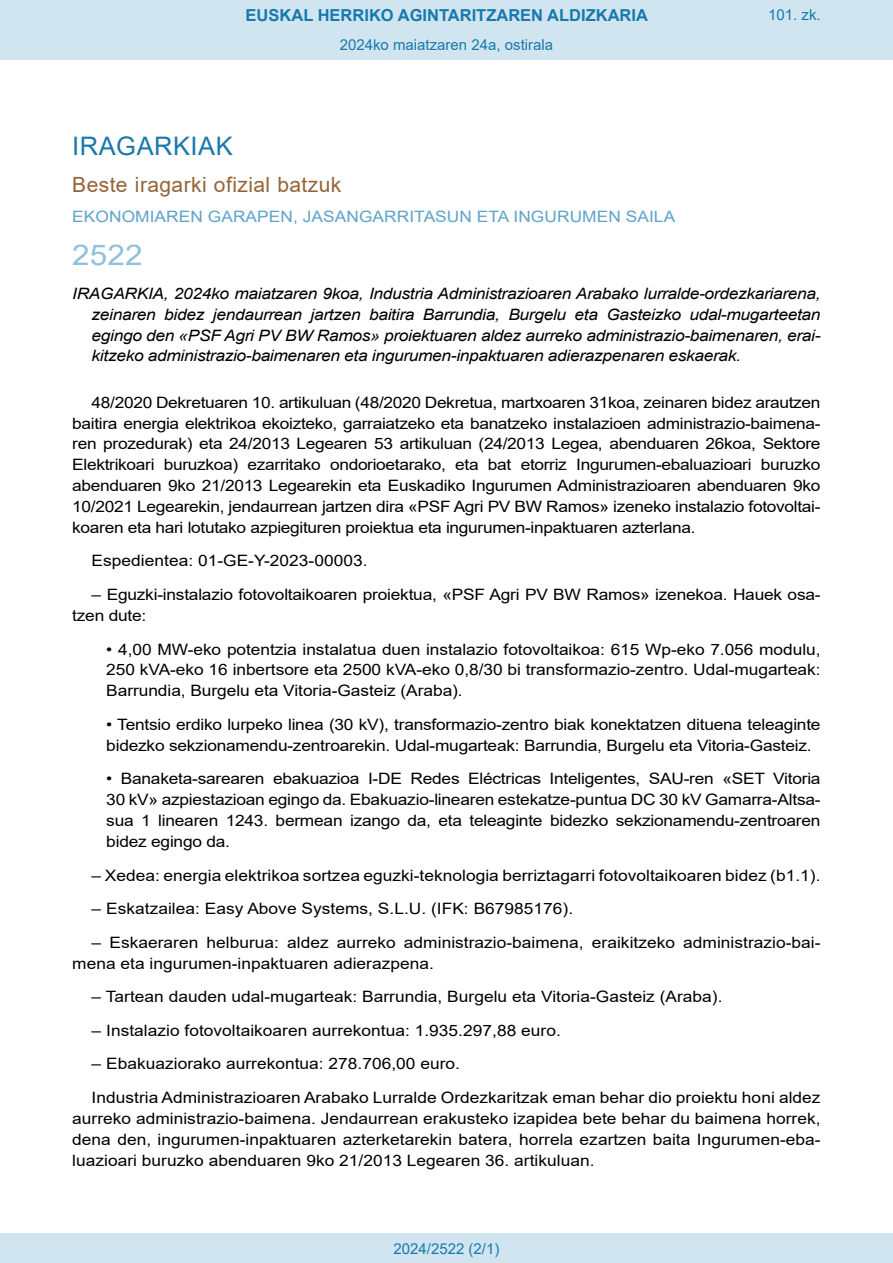
<style>
.page{position:relative;width:893px;height:1263px;background:#fff}
.page>*{position:absolute;margin:0;border:0;box-sizing:border-box;transform-origin:0 0}
.BOPVOrden{font:28.5px "Arial";color:#90c0db;scale:1.11 1}
.BOPVSeccion{font:25.5px "Arial";letter-spacing:.02em;color:#1879ad}
.BOPVSubseccion{font:21px "Arial";letter-spacing:.02em;color:#956338}
.t1{font:700 16.5px "Arial";color:#1879ad}
.BOPVDetalle{font:15.6px/20.9px "Arial";color:#000;text-align:justify;scale:1.11 1}
.BOPVDetalle1{font:15.6px/20.9px "Arial";letter-spacing:-.015em;color:#000;text-align:justify;scale:1.11 1}
.BOPVTitulo{font:italic 15.6px/20.9px "Arial";letter-spacing:-.02em;color:#000;text-align:justify;scale:1.11 1}
.BOPVOrganismo{font:15.6px "Arial";letter-spacing:.005em;color:#5ea4ca;scale:1.11 1}
.Paginacion_Centro{font:15px "Arial";color:#1879ad}
</style>
<div class="page">
<div style="left:0;top:0;width:893px;height:60px;background:#d0e5f0"></div>
<div style="left:0;top:1233px;width:893px;height:30px;background:#d0e5f0"></div>
<p class="t1" style="left:246px;top:3px;width:404px">EUSKAL HERRIKO AGINTARITZAREN ALDIZKARIA</p>
<p class="Paginacion_Centro" style="left:340px;top:35px;width:215px">2024ko maiatzaren 24a, ostirala</p>
<p class="Paginacion_Centro" style="left:768px;top:5px;width:54px">101. zk.</p>
<p class="BOPVSeccion" style="left:72px;top:128px;width:162px">IRAGARKIAK</p>
<p class="BOPVSubseccion" style="left:72px;top:171px;width:271px">Beste iragarki ofizial batzuk</p>
<p class="BOPVOrganismo" style="left:72px;top:206px;width:545px">EKONOMIAREN GARAPEN, JASANGARRITASUN ETA INGURUMEN SAILA</p>
<p class="BOPVOrden" style="left:72px;top:236px;width:65px">2522</p>
<p class="BOPVTitulo" style="left:92px;top:283px;width:658px;text-indent:-19px">IRAGARKIA, 2024ko maiatzaren 9koa, Industria Administrazioaren Arabako lurralde-ordezkariarena, zeinaren bidez jendaurrean jartzen baitira Barrundia, Burgelu eta Gasteizko udal-mugarteetan egingo den «PSF Agri PV BW Ramos» proiektuaren aldez aurreko administrazio-baimenaren, erai&shy;kitzeko administrazio-baimenaren eta ingurumen-inpaktuaren adierazpenaren eskaerak.</p>
<p class="BOPVDetalle" style="left:72px;top:392px;width:676px;text-indent:19px">48/2020 Dekretuaren 10. artikuluan (48/2020 Dekretua, martxoaren 31koa, zeinaren bidez arautzen baitira energia elektrikoa ekoizteko, garraiatzeko eta banatzeko instalazioen administrazio-baimena&shy;ren prozedurak) eta 24/2013 Legearen 53 artikuluan (24/2013 Legea, abenduaren 26koa, Sektore Elektrikoari buruzkoa) ezarritako ondorioetarako, eta bat etorriz Ingurumen-ebaluazioari buruzko abenduaren 9ko 21/2013 Legearekin eta Euskadiko Ingurumen Administrazioaren abenduaren 9ko 10/2021 Legearekin, jendaurrean jartzen dira «PSF Agri PV BW Ramos» izeneko instalazio fotovoltai&shy;koaren eta hari lotutako azpiegituren proiektua eta ingurumen-inpaktuaren azterlana.</p>
<p class="BOPVDetalle" style="left:92px;top:550px;width:250px">Espedientea: 01-GE-Y-2023-00003.</p>
<p class="BOPVDetalle" style="left:72px;top:584px;width:676px;text-indent:19px">– Eguzki-instalazio fotovoltaikoaren proiektua, «PSF Agri PV BW Ramos» izenekoa. Hauek osa&shy;tzen dute:</p>
<p class="BOPVDetalle1" style="left:106px;top:638px;width:645px">• 4,00 MW-eko potentzia instalatua duen instalazio fotovoltaikoa: 615 Wp-eko 7.056 modulu, 250 kVA-eko 16 inbertsore eta 2500 kVA-eko 0,8/30 bi transformazio-zentro. Udal-mugarteak:<br>Barrundia, Burgelu eta Vitoria-Gasteiz (Araba).</p>
<p class="BOPVDetalle1" style="left:106px;top:714px;width:645px">• Tentsio erdiko lurpeko linea (30 kV), transformazio-zentro biak konektatzen dituena teleaginte bidezko sekzionamendu-zentroarekin. Udal-mugarteak: Barrundia, Burgelu eta Vitoria-Gasteiz.</p>
<p class="BOPVDetalle1" style="left:106px;top:768px;width:645px">• Banaketa-sarearen ebakuazioa I-DE Redes Eléctricas Inteligentes, SAU-ren «SET Vitoria 30 kV» azpiestazioan egingo da. Ebakuazio-linearen estekatze-puntua DC 30 kV Gamarra-Altsa&shy;sua 1 linearen 1243. bermean izango da, eta teleaginte bidezko sekzionamendu-zentroaren bidez egingo da.</p>
<p class="BOPVDetalle" style="left:92px;top:864px;width:658px">– Xedea: energia elektrikoa sortzea eguzki-teknologia berriztagarri fotovoltaikoaren bidez (b1.1).</p>
<p class="BOPVDetalle" style="left:92px;top:898px;width:435px">– Eskatzailea: Easy Above Systems, S.L.U. (IFK: B67985176).</p>
<p class="BOPVDetalle" style="left:72px;top:932px;width:676px;text-indent:19px">– Eskaeraren helburua: aldez aurreko administrazio-baimena, eraikitzeko administrazio-bai&shy;mena eta ingurumen-inpaktuaren adierazpena.</p>
<p class="BOPVDetalle" style="left:92px;top:986px;width:570px">– Tartean dauden udal-mugarteak: Barrundia, Burgelu eta Vitoria-Gasteiz (Araba).</p>
<p class="BOPVDetalle" style="left:92px;top:1020px;width:424px">– Instalazio fotovoltaikoaren aurrekontua: 1.935.297,88 euro.</p>
<p class="BOPVDetalle" style="left:92px;top:1053px;width:333px">– Ebakuaziorako aurrekontua: 278.706,00 euro.</p>
<p class="BOPVDetalle" style="left:72px;top:1087px;width:676px;text-indent:19px">Industria Administrazioaren Arabako Lurralde Ordezkaritzak eman behar dio proiektu honi aldez aurreko administrazio-baimena. Jendaurrean erakusteko izapidea bete behar du baimena horrek, dena den, ingurumen-inpaktuaren azterketarekin batera, horrela ezartzen baita Ingurumen-eba&shy;luazioari buruzko abenduaren 9ko 21/2013 Legearen 36. artikuluan.</p>
<p class="Paginacion_Centro" style="left:393px;top:1238px;width:107px">2024/2522 (2/1)</p>
</div>
